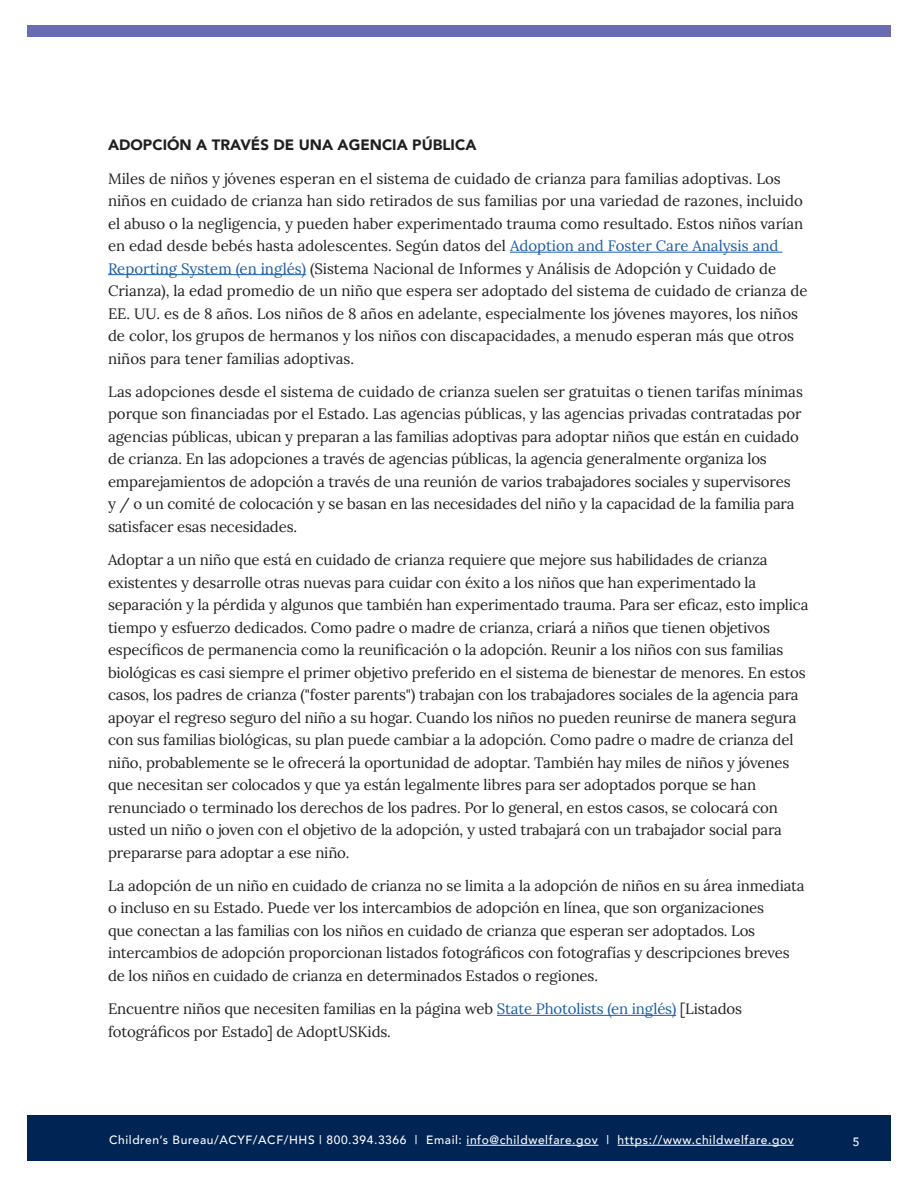
<style>
.page{position:relative;width:918px;height:1188px;background:#fff}
.page>*{position:absolute;margin:0;border:0;box-sizing:border-box;transform-origin:0 0}
.t1{font:15px/22.5px "Lora";letter-spacing:-.01em;color:#231f20}
.t2{font:900 15px "Avenir";color:#231f20}
.t3{font:500 12px "Avenir";letter-spacing:.05em;color:#fff}
.s1{color:#195daa}
</style>
<div class="page">
<div style="left:27px;top:1116px;width:864px;height:45px;background:#002453"></div>
<hr style="left:467px;top:1145px;width:132px;height:1px;background:#fff">
<hr style="left:618px;top:1145px;width:176px;height:1px;background:#fff">
<div style="left:27px;top:26px;width:864px;height:12px;background:#6a6cb2"></div>
<hr style="left:510px;top:252px;width:272px;height:1px;background:#195daa">
<hr style="left:108px;top:274px;width:198px;height:1px;background:#195daa">
<hr style="left:497px;top:1015px;width:179px;height:1px;background:#195daa">
<h3 class="t2" style="left:108px;top:132px;width:370px">ADOPCIÓN A TRAVÉS DE UNA AGENCIA PÚBLICA</h3>
<p class="t1" style="left:108px;top:166px;width:701px">Miles de niños y jóvenes esperan en el sistema de cuidado de crianza para familias adoptivas. Los niños en cuidado de crianza han sido retirados de sus familias por una variedad de razones, incluido el abuso o la negligencia, y pueden haber experimentado trauma como resultado. Estos niños varían en edad desde bebés hasta adolescentes. Según datos del <span class="s1">Adoption and Foster Care Analysis and Reporting System (en inglés)</span> (Sistema Nacional de Informes y Análisis de Adopción y Cuidado de Crianza), la edad promedio de un niño que espera ser adoptado del sistema de cuidado de crianza de EE. UU. es de 8 años. Los niños de 8 años en adelante, especialmente los jóvenes mayores, los niños de color, los grupos de hermanos y los niños con discapacidades, a menudo esperan más que otros niños para tener familias adoptivas.</p>
<p class="t1" style="left:108px;top:379px;width:696px">Las adopciones desde el sistema de cuidado de crianza suelen ser gratuitas o tienen tarifas mínimas porque son financiadas por el Estado. Las agencias públicas, y las agencias privadas contratadas por agencias públicas, ubican y preparan a las familias adoptivas para adoptar niños que están en cuidado de crianza. En las adopciones a través de agencias públicas, la agencia generalmente organiza los emparejamientos de adopción a través de una reunión de varios trabajadores sociales y supervisores<br>y / o un comité de colocación y se basan en las necesidades del niño y la capacidad de la familia para satisfacer esas necesidades.</p>
<p class="t1" style="left:108px;top:548px;width:702px">Adoptar a un niño que está en cuidado de crianza requiere que mejore sus habilidades de crianza existentes y desarrolle otras nuevas para cuidar con éxito a los niños que han experimentado la separación y la pérdida y algunos que también han experimentado trauma. Para ser eficaz, esto implica tiempo y esfuerzo dedicados. Como padre o madre de crianza, criará a niños que tienen objetivos específicos de permanencia como la reunificación o la adopción. Reunir a los niños con sus familias biológicas es casi siempre el primer objetivo preferido en el sistema de bienestar de menores. En estos casos, los padres de crianza ("foster parents") trabajan con los trabajadores sociales de la agencia para apoyar el regreso seguro del niño a su hogar. Cuando los niños no pueden reunirse de manera segura con sus familias biológicas, su plan puede cambiar a la adopción. Como padre o madre de crianza del niño, probablemente se le ofrecerá la oportunidad de adoptar. También hay miles de niños y jóvenes que necesitan ser colocados y que ya están legalmente libres para ser adoptados porque se han renunciado o terminado los derechos de los padres. Por lo general, en estos casos, se colocará con usted un niño o joven con el objetivo de la adopción, y usted trabajará con un trabajador social para prepararse para adoptar a ese niño.</p>
<p class="t1" style="left:108px;top:873px;width:698px">La adopción de un niño en cuidado de crianza no se limita a la adopción de niños en su área inmediata o incluso en su Estado. Puede ver los intercambios de adopción en línea, que son organizaciones<br>que conectan a las familias con los niños en cuidado de crianza que esperan ser adoptados. Los intercambios de adopción proporcionan listados fotográficos con fotografías y descripciones breves de los niños en cuidado de crianza en determinados Estados o regiones.</p>
<p class="t1" style="left:108px;top:997px;width:636px">Encuentre niños que necesiten familias en la página web <span class="s1">State Photolists (en inglés)</span> [Listados fotográficos por Estado] de AdoptUSKids.</p>
<p class="t3" style="left:109px;top:1130px;width:686px">Children’s Bureau/ACYF/ACF/HHS | 800.394.3366 | Email: info@childwelfare.gov | https://www.childwelfare.gov</p>
<p class="t3" style="left:853px;top:1131px;width:8px">5</p>
</div>
